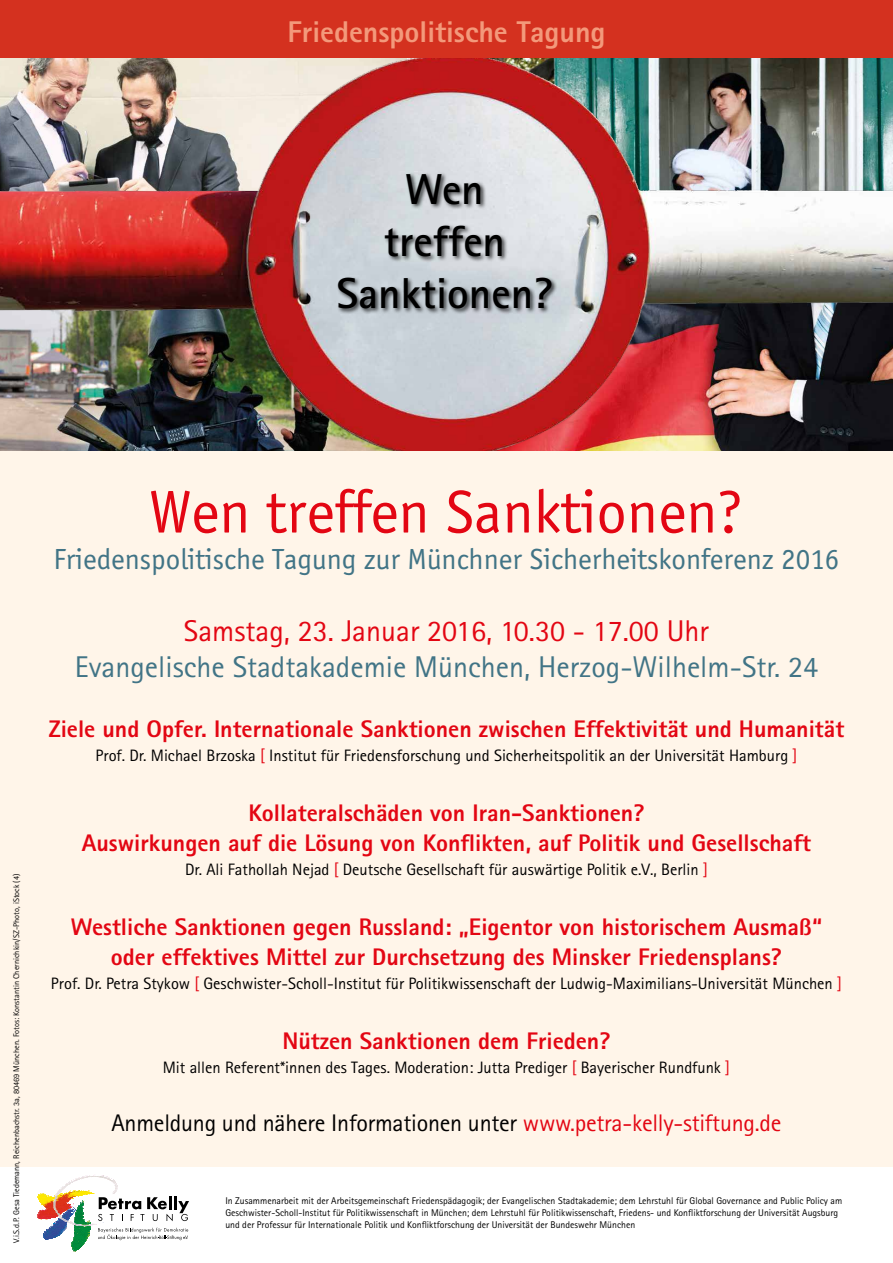
<style>
.page{position:relative;width:893px;height:1263px;background:#fff}
.page>*{position:absolute;margin:0;border:0;box-sizing:border-box;transform-origin:0 0}
.t1{font:62.25px "Officina";color:#e30613}
.t2{font:700 43.35px/52px "Rotis Sans Serif";color:#000;text-align:center}
.t3{font:30px "Officina";color:#417486}
.t4{font:30px "Rotis Sans Serif";color:#417486}
.t5{font:30px "Rotis Sans Serif";color:#e30613}
.t6{font:800 30px "Rotis Sans Serif";color:#f3997b}
.t7{font:800 24px/30px "Rotis Sans Serif";color:#e30613;text-align:center}
.t8{font:24px "Rotis Sans Serif";letter-spacing:-.01em;color:#000}
.t9{font:16.5px "Rotis Sans Serif";color:#000}
.t10{font:9.75px/12px "Rotis Sans Serif";color:#000}
.t11{font:8.25px "Rotis Sans Serif";color:#000}
.s1{color:#e30613}
</style>
<div class="page">
<img style="left:0;top:57px;width:893px;height:394px">
<div style="left:336px;top:172px;width:222px;height:142px;background:#000;opacity:.75"></div>
<div style="left:0;top:451px;width:893px;height:716px;background:#fff5e9"></div>
<div style="left:0;top:0;width:893px;height:57px;background:#d4311f"></div>
<svg style="left:38px;top:1175px;width:151px;height:77px"></svg>
<h3 class="t6" style="left:287px;top:13px;width:320px">Friedenspolitische Tagung</h3>
<h2 class="t2" style="left:336px;top:162px;width:217px">Wen<br>treffen<br>Sanktionen?</h2>
<p class="t11" style="left:11px;top:1243px;width:371px;rotate:-90deg">V.i.S.d.P. Gesa Tiedemann, Reichenbachstr. 3a, 80469 München. Fotos: Konstantin Chernichkin/SZ-Photo, iStock (4)</p>
<h1 class="t1" style="left:150px;top:477px;width:595px">Wen treffen Sanktionen?</h1>
<h3 class="t3" style="left:53px;top:542px;width:787px">Friedenspolitische Tagung zur Münchner Sicherheitskonferenz 2016</h3>
<h3 class="t5" style="left:184px;top:613px;width:526px">Samstag, 23. Januar 2016, 10.30 - 17.00 Uhr</h3>
<h3 class="t4" style="left:75px;top:649px;width:745px">Evangelische Stadtakademie München, Herzog-Wilhelm-Str. 24</h3>
<h3 class="t7" style="left:49px;top:713px;width:797px">Ziele und Opfer. Internationale Sanktionen zwischen Effektivität und Humanität</h3>
<h3 class="t9" style="left:96px;top:745px;width:703px">Prof. Dr. Michael Brzoska <span class="s1">[</span> Institut für Friedensforschung und Sicherheitspolitik an der Universität Hamburg <span class="s1">]</span></h3>
<h3 class="t7" style="left:82px;top:797px;width:731px">Kollateralschäden von Iran-Sanktionen?<br>Auswirkungen auf die Lösung von Konflikten, auf Politik und Gesellschaft</h3>
<h3 class="t9" style="left:185px;top:859px;width:524px">Dr. Ali Fathollah Nejad <span class="s1">[</span> Deutsche Gesellschaft für auswärtige Politik e.V., Berlin <span class="s1">]</span></h3>
<h3 class="t7" style="left:71px;top:911px;width:753px">Westliche Sanktionen gegen Russland: „Eigentor von historischem Ausmaß“ oder effektives Mittel zur Durchsetzung des Minsker Friedensplans?</h3>
<h3 class="t9" style="left:51px;top:973px;width:792px">Prof. Dr. Petra Stykow <span class="s1">[</span> Geschwister-Scholl-Institut für Politikwissenschaft der Ludwig-Maximilians-Universität München <span class="s1">]</span></h3>
<h3 class="t7" style="left:282px;top:1025px;width:330px">Nützen Sanktionen dem Frieden?</h3>
<h3 class="t9" style="left:163px;top:1057px;width:569px">Mit allen Referent*innen des Tages. Moderation: Jutta Prediger <span class="s1">[</span> Bayerischer Rundfunk <span class="s1">]</span></h3>
<h3 class="t8" style="left:111px;top:1109px;width:671px">Anmeldung und nähere Informationen unter <span class="s1">www.petra-kelly-stiftung.de</span></h3>
<p class="t10" style="left:225px;top:1195px;width:618px">In Zusammenarbeit mit der Arbeitsgemeinschaft Friedenspädagogik; der Evangelischen Stadtakademie; dem Lehrstuhl für Global Governance and Public Policy am<br>Geschwister-Scholl-Institut für Politikwissenschaft in München; dem Lehrstuhl für Politikwissenschaft, Friedens- und Konfliktforschung der Universität Augsburg und der Professur für Internationale Politik und Konfliktforschung der Universität der Bundeswehr München</p>
</div>
